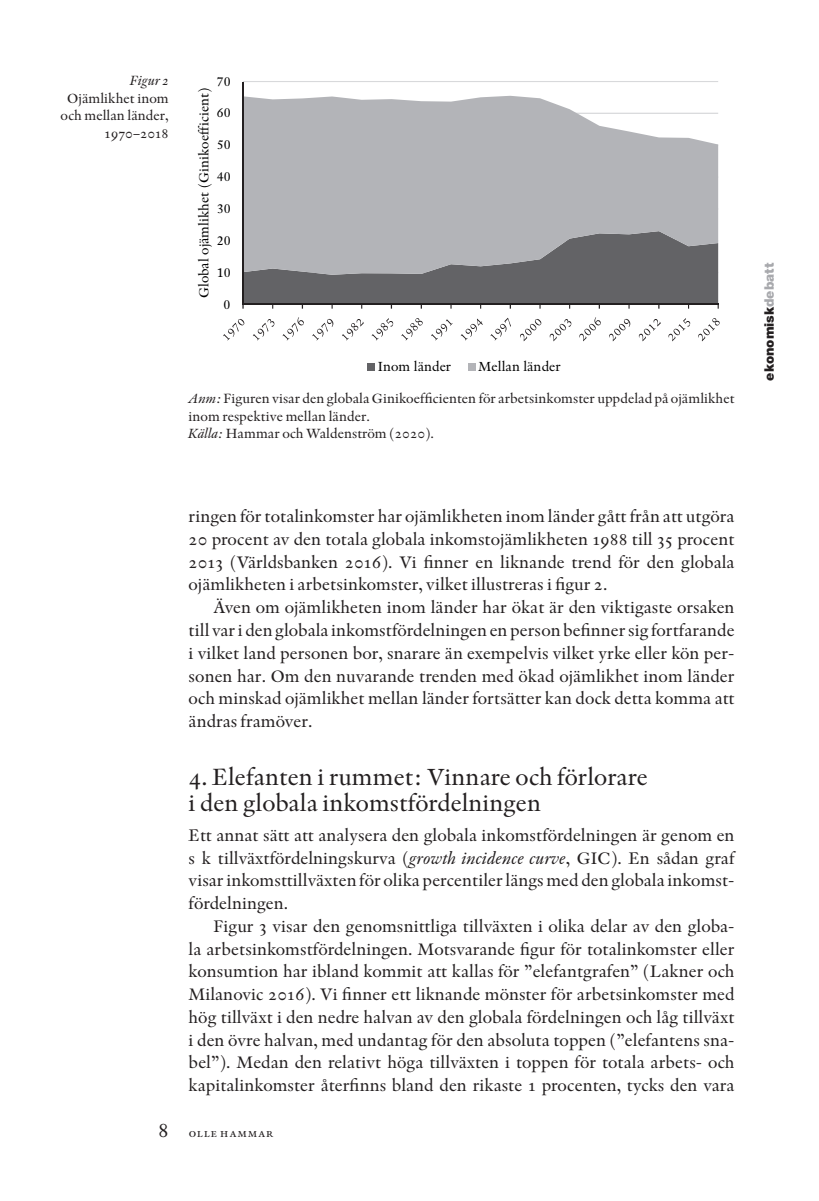
<style>
.page{position:relative;width:819px;height:1201px;background:#fff}
.page>*{position:absolute;margin:0;border:0;box-sizing:border-box;transform-origin:0 0}
.Rubrik_2_övre_rad{font:24.5px "Indigo Os F";color:#231f20}
.Rubrik_2_normal{font:24.5px "Indigo Os F";color:#231f20}
.Artikel_bröd_indrag{font:17.5px/22.8px "Indigo Os F";color:#231f20;text-align:justify}
.Artikel_bröd{font:17.5px/22.8px "Indigo Os F";color:#231f20;text-align:justify}
.Artikel_Källa{font:14px/17.5px "Indigo Os F";color:#231f20}
.Artikel_Marginaltext{font:14px/17.5px "Indigo Os F";color:#231f20;text-align:right}
.Artikel_Marginaltext-2{font:italic 14px "Indigo Os F";color:#231f20}
.t1{font:13.83px "Indigo";letter-spacing:.005em;color:#000}
.t2{font:900 13.12px "Helvetica Neue";color:#231f20}
.t3{font:12.25px "Indigo SC";letter-spacing:.01em;color:#231f20}
.s1{font-style:italic}
.s2{font-size:21px}
.s3{color:#a8a9ad}
</style>
<div class="page">
<hr style="left:243px;top:81px;width:475px;height:1px;background:#d8d9db">
<svg style="left:244px;top:96px;width:474px;height:135px;fill:#b3b4b8"></svg>
<hr style="left:242px;top:82px;width:2px;height:222px;background:#231f20">
<svg style="left:242px;top:231px;width:476px;height:78px"></svg>
<svg style="left:223px;top:319px;width:21px;height:21px"></svg>
<svg style="left:253px;top:319px;width:21px;height:21px"></svg>
<svg style="left:282px;top:317px;width:22px;height:23px"></svg>
<svg style="left:312px;top:319px;width:21px;height:21px"></svg>
<svg style="left:342px;top:319px;width:22px;height:21px"></svg>
<svg style="left:371px;top:318px;width:22px;height:22px"></svg>
<svg style="left:401px;top:318px;width:21px;height:22px"></svg>
<svg style="left:431px;top:319px;width:21px;height:21px"></svg>
<svg style="left:460px;top:318px;width:23px;height:22px"></svg>
<svg style="left:490px;top:318px;width:21px;height:22px"></svg>
<svg style="left:520px;top:319px;width:21px;height:22px"></svg>
<svg style="left:549px;top:319px;width:22px;height:22px"></svg>
<svg style="left:579px;top:317px;width:21px;height:24px"></svg>
<svg style="left:609px;top:319px;width:21px;height:22px"></svg>
<svg style="left:638px;top:319px;width:22px;height:22px"></svg>
<svg style="left:668px;top:318px;width:22px;height:23px"></svg>
<svg style="left:698px;top:318px;width:21px;height:23px"></svg>
<div style="left:367px;top:363px;width:8px;height:7px;background:#636366"></div>
<div style="left:468px;top:363px;width:7px;height:7px;background:#b3b4b8"></div>
<p class="Artikel_Marginaltext-2" style="left:130px;top:72px;width:40px">Figur 2</p>
<p class="Artikel_Marginaltext" style="left:61px;top:89px;width:110px">Ojämlikhet inom och mellan länder,<br>1970–2018</p>
<p class="t1" style="left:217px;top:73px;width:15px">70</p>
<p class="t1" style="left:196px;top:298px;width:212px;rotate:-90deg">Global ojämlikhet (Ginikoefficient)</p>
<p class="t1" style="left:217px;top:105px;width:15px">60</p>
<p class="t1" style="left:217px;top:136px;width:15px">50</p>
<p class="t1" style="left:217px;top:168px;width:15px">40</p>
<p class="t1" style="left:217px;top:200px;width:15px">30</p>
<p class="t1" style="left:217px;top:232px;width:15px">20</p>
<p class="t1" style="left:217px;top:264px;width:15px">10</p>
<p class="t1" style="left:223px;top:296px;width:8px">0</p>
<p class="t1" style="left:378px;top:358px;width:75px">Inom länder</p>
<p class="t1" style="left:478px;top:358px;width:84px">Mellan länder</p>
<p class="Artikel_Källa" style="left:189px;top:389px;width:547px"><span class="s1">Anm:</span> Figuren visar den globala Ginikoefficienten för arbetsinkomster uppdelad på ojämlikhet inom respektive mellan länder.</p>
<p class="Artikel_Källa" style="left:189px;top:424px;width:247px"><span class="s1">Källa:</span> Hammar och Waldenström (2020).</p>
<p class="Artikel_bröd" style="left:189px;top:505px;width:547px">ringen för totalinkomster har ojämlikheten inom länder gått från att utgöra 20 procent av den totala globala inkomstojämlikheten 1988 till 35 procent 2013 (Världsbanken 2016). Vi finner en liknande trend för den globala ojämlikheten i arbetsinkomster, vilket illustreras i figur 2.</p>
<p class="Artikel_bröd_indrag" style="left:189px;top:596px;width:547px;text-indent:25px">Även om ojämlikheten inom länder har ökat är den viktigaste orsaken till var i den globala inkomstfördelningen en person befinner sig fortfarande i vilket land personen bor, snarare än exempelvis vilket yrke eller kön per&shy;sonen har. Om den nuvarande trenden med ökad ojämlikhet inom länder och minskad ojämlikhet mellan länder fortsätter kan dock detta komma att ändras framöver.</p>
<p class="Rubrik_2_övre_rad" style="left:189px;top:762px;width:461px">4. Elefanten i rummet: Vinnare och förlorare</p>
<p class="Rubrik_2_normal" style="left:189px;top:788px;width:354px">i den globala inkomstfördelningen</p>
<p class="Artikel_bröd" style="left:189px;top:823px;width:547px">Ett annat sätt att analysera den globala inkomstfördelningen är genom en s k tillväxtfördelningskurva (<span class="s1">growth incidence curve</span>, GIC). En sådan graf visar inkomsttillväxten för olika percentiler längs med den globala inkomst&shy;fördelningen.</p>
<p class="Artikel_bröd_indrag" style="left:189px;top:914px;width:547px;text-indent:25px">Figur 3 visar den genomsnittliga tillväxten i olika delar av den globa&shy;la arbetsinkomstfördelningen. Motsvarande figur för totalinkomster eller konsumtion har ibland kommit att kallas för ”elefantgrafen” (Lakner och Milanovic 2016). Vi finner ett liknande mönster för arbetsinkomster med hög tillväxt i den nedre halvan av den globala fördelningen och låg tillväxt i den övre halvan, med undantag för den absoluta toppen (”elefantens sna&shy;bel”). Medan den relativt höga tillväxten i toppen för totala arbets- och kapitalinkomster återfinns bland den rikaste 1 procenten, tycks den vara</p>
<p class="t3" style="left:158px;top:1125px;width:117px"><span class="s2">8</span> olle hammar</p>
<p class="t2" style="left:761px;top:381px;width:119px;rotate:-90deg">ekonomisk<span class="s3">debatt</span></p>
</div>
